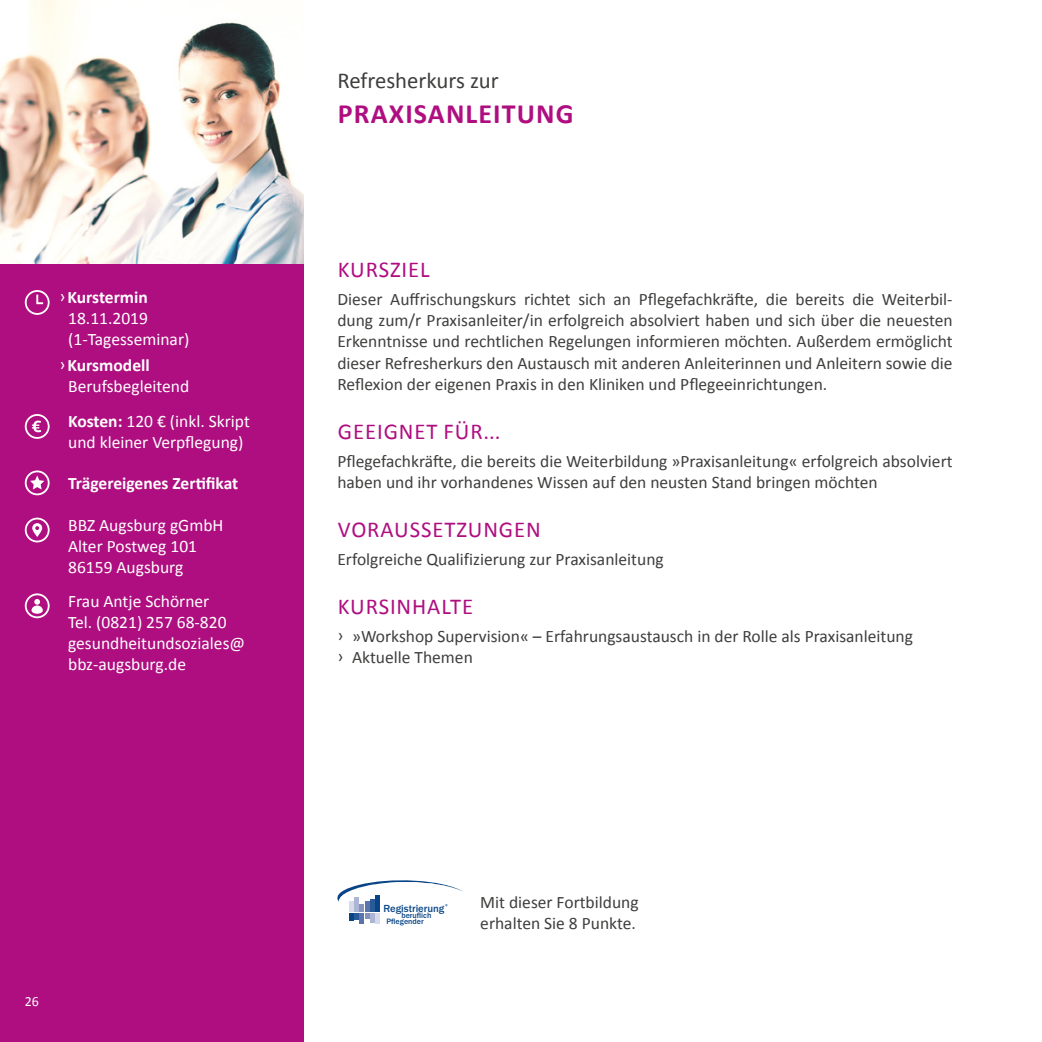
<style>
.page{position:relative;width:1042px;height:1042px;background:#fff}
.page>*{position:absolute;margin:0;border:0;box-sizing:border-box;transform-origin:0 0}
.t1{font:700 28px "Calibri";letter-spacing:.04em;color:#af0e80}
.t2{font:22.75px "Calibri";letter-spacing:.04em;color:#af0e80}
.t3{font:22.75px "Calibri";color:#3e3e3d}
.t4{font:17.5px/21px "Calibri";color:#3e3e3d}
.t5{font:17.5px/21px "Calibri";color:#fff}
.t6{font:700 17.5px "Calibri";color:#fff}
.t7{font:14px "Calibri";color:#fff}
.t8{font:500 10.67px "Franklin Gothic";color:#094586}
.t9{font:500 8.05px/6px "Franklin Gothic";color:#094586}
.s1{font-weight:700}
</style>
<div class="page">
<div style="left:0;top:263px;width:303px;height:779px;background:#af0e80"></div>
<img style="left:0;top:0;width:303px;height:263px">
<svg style="left:25px;top:290px;width:25px;height:25px"></svg>
<svg style="left:25px;top:414px;width:25px;height:25px"></svg>
<svg style="left:25px;top:518px;width:25px;height:24px"></svg>
<svg style="left:25px;top:593px;width:25px;height:25px"></svg>
<svg style="left:25px;top:470px;width:25px;height:25px"></svg>
<div style="left:375px;top:913px;width:5px;height:11px;background:#d6dae9"></div>
<hr style="left:360px;top:913px;width:4px;height:11px;background:#5a74ab">
<svg style="left:337px;top:880px;width:126px;height:42px"></svg>
<p class="t5" style="left:68px;top:287px;width:123px;text-indent:-9px">ͧ<span class="s1">Kurstermin<br></span>18.11.2019 (1-Tagesseminar)</p>
<p class="t5" style="left:68px;top:355px;width:123px;text-indent:-9px">ͧ<span class="s1">Kursmodell<br></span>Berufsbegleitend</p>
<p class="t5" style="left:68px;top:411px;width:183px"><span class="s1">Kosten:</span> 120 € (inkl. Skript und kleiner Verpflegung)</p>
<p class="t6" style="left:68px;top:472px;width:172px">Trägereigenes Zertifikat</p>
<p class="t5" style="left:68px;top:514px;width:157px">BBZ Augsburg gGmbH<br>Alter Postweg 101<br>86159 Augsburg</p>
<p class="t5" style="left:68px;top:590px;width:178px">Frau Antje Schörner<br>Tel. (0821) 257 68-820 gesundheitundsoziales@ bbz-augsburg.de</p>
<h2 class="t3" style="left:337px;top:66px;width:163px">Refresherkurs zur</h2>
<h1 class="t1" style="left:338px;top:96px;width:237px">PRAXISANLEITUNG</h1>
<h2 class="t2" style="left:338px;top:255px;width:93px">KURSZIEL</h2>
<p class="t4" style="left:337px;top:289px;width:617px;text-align:justify">Dieser Auffrischungskurs richtet sich an Pflegefachkräfte, die bereits die Weiterbil&shy;dung zum/r Praxisanleiter/in erfolgreich absolviert haben und sich über die neuesten Erkenntnisse und rechtlichen Regelungen informieren möchten. Außerdem ermöglicht dieser Refresherkurs den Austausch mit anderen Anleiterinnen und Anleitern sowie die Reflexion der eigenen Praxis in den Kliniken und Pflegeeinrichtungen.</p>
<h2 class="t2" style="left:338px;top:416px;width:164px">GEEIGNET FÜR...</h2>
<p class="t4" style="left:337px;top:450px;width:617px">Pflegefachkräfte, die bereits die Weiterbildung »Praxisanleitung« erfolgreich absolviert haben und ihr vorhandenes Wissen auf den neusten Stand bringen möchten</p>
<h2 class="t2" style="left:338px;top:514px;width:205px">VORAUSSETZUNGEN</h2>
<p class="t4" style="left:337px;top:548px;width:328px">Erfolgreiche Qualifizierung zur Praxisanleitung</p>
<h2 class="t2" style="left:338px;top:591px;width:137px">KURSINHALTE</h2>
<p class="t4" style="left:337px;top:625px;width:577px">ͧͧ »Workshop Supervision« – Erfahrungsaustausch in der Rolle als Praxisanleitung ͧͧ Aktuelle Themen</p>
<p class="t7" style="left:25px;top:992px;width:16px">26</p>
<p class="t8" style="left:383px;top:902px;width:62px">Registrierung</p>
<p class="t9" style="left:386px;top:913px;width:46px;text-indent:15px">beruflich<br>Pflegender</p>
<p class="t4" style="left:480px;top:891px;width:160px">Mit dieser Fortbildung erhalten Sie 8 Punkte.</p>
</div>
